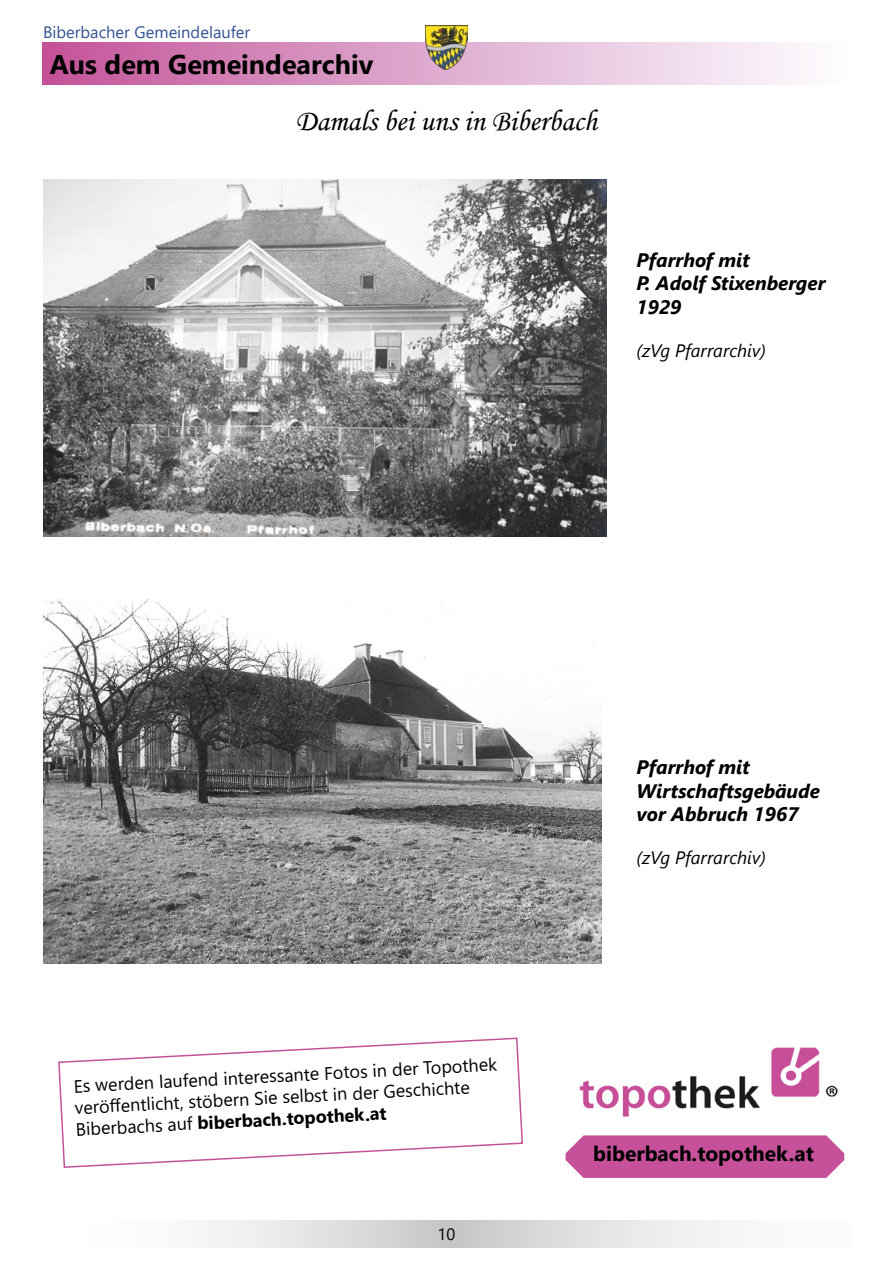
<style>
.page{position:relative;width:893px;height:1263px;background:#fff}
.page>*{position:absolute;margin:0;border:0;box-sizing:border-box;transform-origin:0 0}
.t1{font:30px "Monotype Corsiva";color:#000}
.t2{font:700 27px "Segoe UI";color:#000}
.t3{font:700 21px "Segoe UI";color:#000}
.t4{font:italic 700 19.5px/23.4px "Segoe UI";color:#000}
.t5{font:18px/21.6px "Segoe UI";color:#000}
.t6{font:italic 18px "Segoe UI";color:#000}
.t7{font:16.5px "Segoe UI";color:#345394}
.t8{font:16.5px "Segoe UI";color:#000}
.s1{font-weight:700}
</style>
<div class="page">
<svg style="left:208px;top:1220px;width:513px;height:27px"></svg>
<img style="left:579px;top:1047px;width:259px;height:70px">
<svg style="left:566px;top:1135px;width:278px;height:43px"></svg>
<div style="left:43px;top:43px;width:807px;height:41px;background:linear-gradient(to right,#c3569b,#fdffff)"></div>
<img style="left:425px;top:26px;width:42px;height:43px">
<img style="left:43px;top:179px;width:564px;height:357px">
<svg style="left:58px;top:1037px;width:465px;height:131px"></svg>
<img style="left:44px;top:600px;width:557px;height:364px">
<p class="t7" style="left:43px;top:16px;width:209px">Biberbacher Gemeindelaufer</p>
<h2 class="t2" style="left:50px;top:39px;width:325px">Aus dem Gemeindearchiv</h2>
<h1 class="t1" style="left:295px;top:102px;width:303px">Damals bei uns in Biberbach</h1>
<p class="t4" style="left:637px;top:245px;width:190px">Pfarrhof mit<br>P. Adolf Stixenberger<br>1929</p>
<p class="t6" style="left:637px;top:333px;width:131px">(zVg Pfarrarchiv)</p>
<p class="t5" style="left:73px;top:1074px;width:425px;rotate:-3deg">Es werden laufend interessante Fotos in der Topothek veröff entlicht, stöbern Sie selbst in der Geschichte<br>Biberbachs auf <span class="s1">biberbach.topothek.at</span></p>
<p class="t4" style="left:637px;top:753px;width:185px">Pfarrhof mit<br>Wirtschaftsgebäude vor Abbruch 1967</p>
<p class="t6" style="left:637px;top:841px;width:131px">(zVg Pfarrarchiv)</p>
<p class="t8" style="left:438px;top:1218px;width:19px">10</p>
<p class="t3" style="left:593px;top:1133px;width:222px">biberbach.topothek.at</p>
</div>
